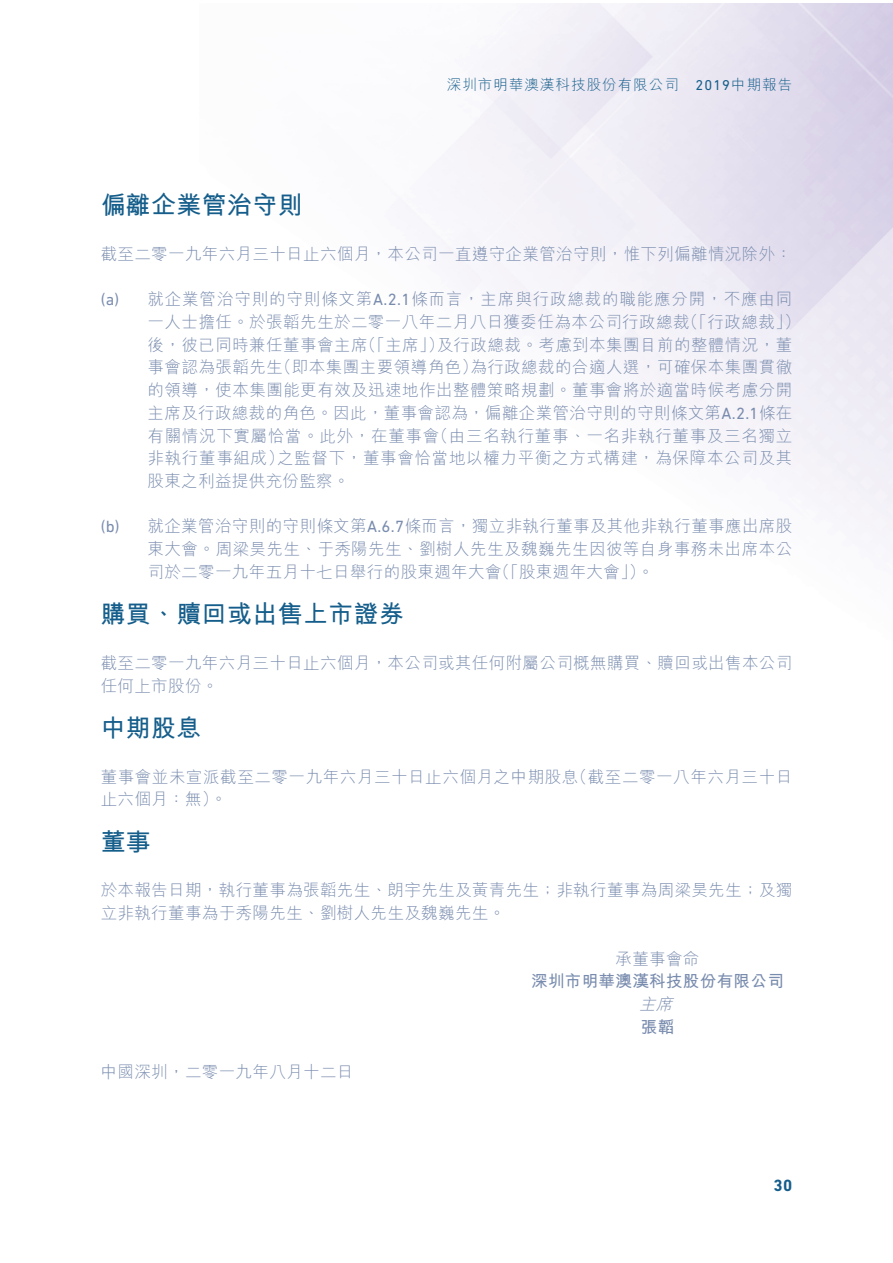
<style>
.page{position:relative;width:893px;height:1263px;background:#fff}
.page>*{position:absolute;margin:0;border:0;box-sizing:border-box;transform-origin:0 0}
.t1{font:24.75px "M Hei HK Bold E Ten B5 H";letter-spacing:.02em;color:#155e8b}
.t2{font:16.5px/22.8px "M Hei HK Light E Ten B5 H";letter-spacing:.025em;color:#798cae}
.t3{font:16.5px "M Hei HK Bold E Ten B5 H";letter-spacing:.02em;color:#798cae}
.t4{font:700 16.5px "DIN Next LT Pro";color:#155e8b}
.t5{font:italic 16.5px "M Hei HK Light E Ten B5 H";color:#798cae}
.t6{font:14.4px "M Hei HK Light E Ten B5 H";letter-spacing:.075em;color:#155e8b}
.s1{font-family:"DIN Next LT Pro"}
</style>
<div class="page">
<p class="t6" style="left:447px;top:79px;width:347px">深圳市明華澳漢科技股份有限公司 <span class="s1">2019</span>中期報告</p>
<h1 class="t1" style="left:101px;top:195px;width:203px">偏離企業管治守則</h1>
<p class="t2" style="left:101px;top:244px;width:693px">截至二零一九年六月三十日止六個月，本公司一直遵守企業管治守則，惟下列偏離情況除外：</p>
<p class="t2" style="left:148px;top:290px;width:654px;text-indent:-47px"><span class="s1">(a)</span> 就企業管治守則的守則條文第<span class="s1">A.2.1</span>條而言，主席與行政總裁的職能應分開，不應由同一人士擔任。於張韜先生於二零一八年二月八日獲委任為本公司行政總裁（「行政總裁」）後，彼已同時兼任董事會主席（「主席」）及行政總裁。考慮到本集團目前的整體情況，董事會認為張韜先生（即本集團主要領導角色）為行政總裁的合適人選，可確保本集團貫徹的領導，使本集團能更有效及迅速地作出整體策略規劃。董事會將於適當時候考慮分開主席及行政總裁的角色。因此，董事會認為，偏離企業管治守則的守則條文第<span class="s1">A.2.1</span>條在有關情況下實屬恰當。此外，在董事會（由三名執行董事、一名非執行董事及三名獨立非執行董事組成）之監督下，董事會恰當地以權力平衡之方式構建，為保障本公司及其股東之利益提供充份監察。</p>
<p class="t2" style="left:148px;top:517px;width:646px;text-align:justify;text-indent:-47px"><span class="s1">(b)</span> 就企業管治守則的守則條文第<span class="s1">A.6.7</span>條而言，獨立非執行董事及其他非執行董事應出席股東大會。周梁昊先生、于秀陽先生、劉樹人先生及魏巍先生因彼等自身事務未出席本公司於二零一九年五月十七日舉行的股東週年大會（「股東週年大會」）。</p>
<h1 class="t1" style="left:101px;top:605px;width:305px">購買、贖回或出售上市證券</h1>
<p class="t2" style="left:101px;top:654px;width:693px">截至二零一九年六月三十日止六個月，本公司或其任何附屬公司概無購買、贖回或出售本公司任何上市股份。</p>
<h1 class="t1" style="left:101px;top:718px;width:102px">中期股息</h1>
<p class="t2" style="left:101px;top:767px;width:693px">董事會並未宣派截至二零一九年六月三十日止六個月之中期股息（截至二零一八年六月三十日止六個月：無）。</p>
<h1 class="t1" style="left:101px;top:832px;width:52px">董事</h1>
<p class="t2" style="left:101px;top:881px;width:693px">於本報告日期，執行董事為張韜先生、朗宇先生及黃青先生；非執行董事為周梁昊先生；及獨立非執行董事為于秀陽先生、劉樹人先生及魏巍先生。</p>
<p class="t2" style="left:615px;top:949px;width:86px">承董事會命</p>
<p class="t3" style="left:531px;top:975px;width:254px">深圳市明華澳漢科技股份有限公司</p>
<p class="t5" style="left:639px;top:998px;width:39px">主席</p>
<p class="t3" style="left:641px;top:1020px;width:35px">張韜</p>
<p class="t2" style="left:101px;top:1063px;width:254px">中國深圳，二零一九年八月十二日</p>
<p class="t4" style="left:773px;top:1179px;width:20px">30</p>
</div>
